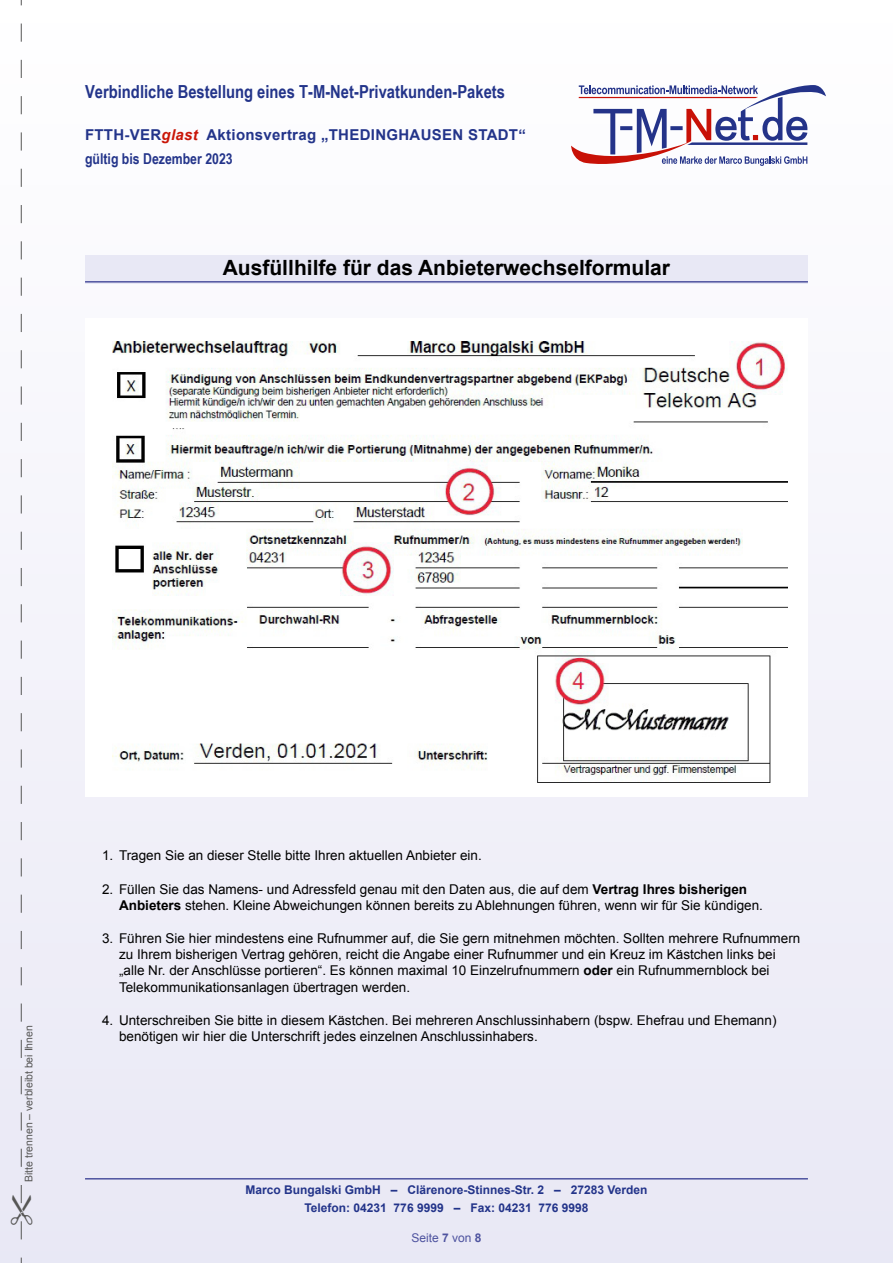
<style>
.page{position:relative;width:893px;height:1263px;background:#fff}
.page>*{position:absolute;margin:0;border:0;box-sizing:border-box;transform-origin:0 0}
.t1{font:700 21px "Arial";color:#000}
.t2{font:700 18px "Arial Narrow";color:#23348a}
.t3{font:700 15px "Arial";letter-spacing:.02em;color:#23348a}
.t4{font:700 15px "Arial Narrow";color:#23348a}
.t5{font:13.5px/16.2px "Arial";color:#000}
.t6{font:700 12px/18px "Arial";color:#23348a;text-align:center}
.t7{font:12px "Arial";color:#4e539f}
.t8{font:10.5px "Arial";color:#565655}
.s1{font-style:italic;color:#c91608}
.s2{font-weight:700}
</style>
<div class="page">
<div style="left:0;top:0;width:893px;height:1263px;background:linear-gradient(to right,#f3f3fa,#f2f2f9)"></div>
<div style="left:85px;top:319px;width:723px;height:478px;background:#fff"></div>
<div style="left:85px;top:255px;width:723px;height:28px;background:#e8e8f5"></div>
<hr style="left:85px;top:281px;width:723px;height:2px;background:#4e539f">
<img style="left:112px;top:342px;width:675px;height:441px">
<hr style="left:85px;top:1178px;width:723px;height:1px;background:#4e539f">
<svg style="left:571px;top:85px;width:255px;height:81px"></svg>
<svg style="left:10px;top:0;width:22px;height:1263px"></svg>
<h2 class="t2" style="left:85px;top:78px;width:421px">Verbindliche Bestellung eines T-M-Net-Privatkunden-Pakets</h2>
<p class="t3" style="left:85px;top:125px;width:442px">FTTH-VER<span class="s1">glast</span> Aktionsvertrag „THEDINGHAUSEN STADT“</p>
<p class="t4" style="left:85px;top:147px;width:149px">gültig bis Dezember 2023</p>
<h1 class="t1" style="left:223px;top:253px;width:449px">Ausfüllhilfe für das Anbieterwechselformular</h1>
<p class="t8" style="left:22px;top:1182px;width:159px;rotate:-90deg">Bitte trennen – verbleibt bei Ihnen</p>
<p class="t5" style="left:102px;top:848px;width:381px">1. Tragen Sie an dieser Stelle bitte Ihren aktuellen Anbieter ein.</p>
<p class="t5" style="left:119px;top:881px;width:645px;text-indent:-17px">2. Füllen Sie das Namens- und Adressfeld genau mit den Daten aus, die auf dem <span class="s2">Vertrag Ihres bisherigen<br>Anbieters</span> stehen. Kleine Abweichungen können bereits zu Ablehnungen führen, wenn wir für Sie kündigen.</p>
<p class="t5" style="left:119px;top:930px;width:683px;text-indent:-17px">3. Führen Sie hier mindestens eine Rufnummer auf, die Sie gern mitnehmen möchten. Sollten mehrere Rufnummern zu Ihrem bisherigen Vertrag gehören, reicht die Angabe einer Rufnummer und ein Kreuz im Kästchen links bei „alle Nr. der Anschlüsse portieren“. Es können maximal 10 Einzelrufnummern <span class="s2">oder</span> ein Rufnummernblock bei Telekommunikationsanlagen übertragen werden.</p>
<p class="t5" style="left:119px;top:1012px;width:659px;text-indent:-17px">4. Unterschreiben Sie bitte in diesem Kästchen. Bei mehreren Anschlussinhabern (bspw. Ehefrau und Ehemann) benötigen wir hier die Unterschrift jedes einzelnen Anschlussinhabers.</p>
<p class="t6" style="left:245px;top:1181px;width:404px">Marco Bungalski GmbH – Clärenore-Stinnes-Str. 2 – 27283 Verden<br>Telefon: 04231 776 9999 – Fax: 04231 776 9998</p>
<p class="t7" style="left:411px;top:1230px;width:72px">Seite <span class="s2">7</span> von <span class="s2">8</span></p>
</div>
